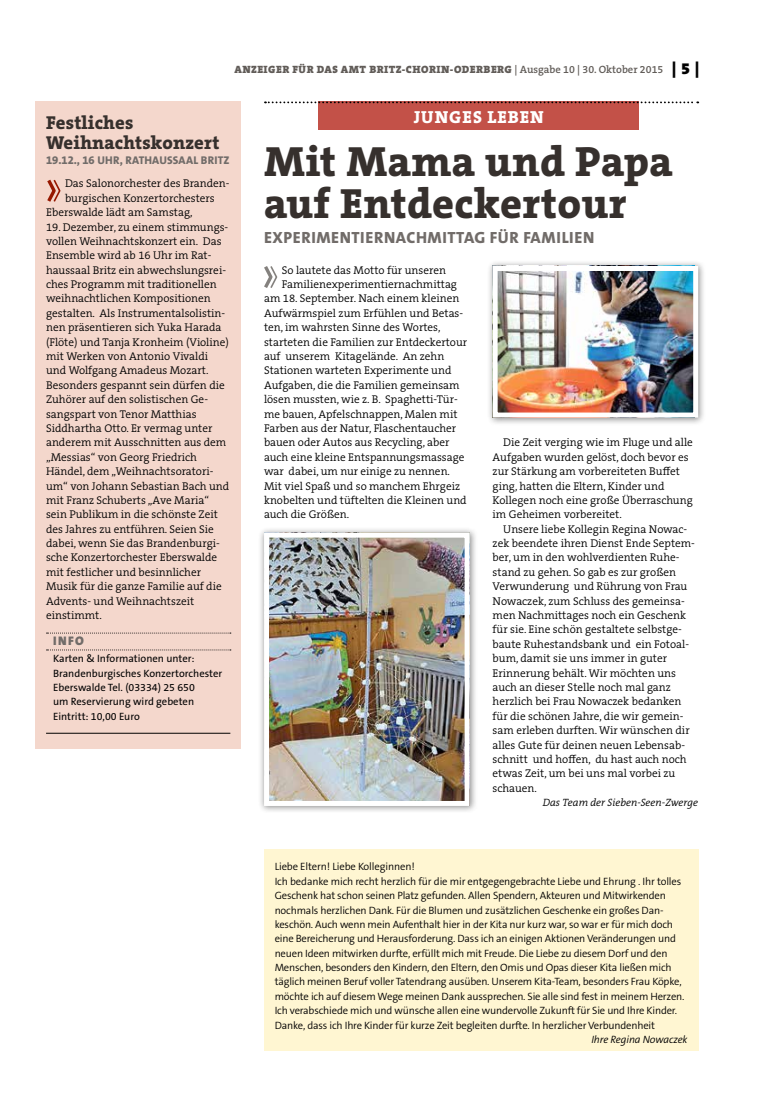
<style>
.page{position:relative;width:762px;height:1117px;background:#fff}
.page>*{position:absolute;margin:0;border:0;box-sizing:border-box;transform-origin:0 0}
.t1{font:800 42.5px/42.5px "The Serif B W8";letter-spacing:.01em;color:#36302d}
.t2{font:800 18.75px/20px "The Serif B W8";letter-spacing:.01em;color:#36302d}
.t3{font:800 17.5px "The Serif B W8";letter-spacing:.055em;color:#fff}
.t4{font:800 16.25px "The Sans B W8";letter-spacing:.035em;color:#716c69}
.t5{font:900 12.5px "The Sans B W9";color:#716c69}
.t6{font:300 11.25px/14.4px "The Serif B W4";color:#000}
.t7{font:800 11.25px "The Sans B W8";letter-spacing:.015em;color:#716c69}
.t8{font:300 10.62px/14.4px "The Sans B W4";letter-spacing:-.015em;color:#000}
.t9{font:10.62px/14.4px "The Sans B W5 Plain";color:#000}
.t10{font:900 10.62px "The Serif B W9";letter-spacing:.045em;color:#615c58}
.t11{font:italic 300 10.62px "The Serif B W4";color:#000}
.t12{font:italic 300 10.62px "The Sans B W4";letter-spacing:-.01em;color:#000}
.s1{font-family:"The Serif B W6";font-weight:600}
.s2{font-size:16.25px;color:#000}
</style>
<div class="page">
<div style="left:35px;top:101px;width:206px;height:647px;background:#f4d7cc"></div>
<svg style="left:47px;top:632px;width:184px;height:1px"></svg>
<svg style="left:47px;top:649px;width:184px;height:1px"></svg>
<hr style="left:46px;top:732px;width:184px;height:1px;background:#000">
<svg style="left:47px;top:179px;width:14px;height:23px"></svg>
<div style="left:319px;top:101px;width:320px;height:29px;background:#c35148"></div>
<svg style="left:265px;top:101px;width:433px;height:2px"></svg>
<div style="left:264px;top:848px;width:434px;height:202px;background:#fff6d2"></div>
<div style="left:258px;top:526px;width:219px;height:287px;background:#000;opacity:.45"></div>
<img style="left:270px;top:538px;width:193px;height:261px">
<div style="left:264px;top:532px;width:205px;height:273px;border:5px solid #fff"></div>
<div style="left:487px;top:260px;width:219px;height:165px;background:#000;opacity:.45"></div>
<img style="left:499px;top:272px;width:193px;height:139px">
<div style="left:493px;top:266px;width:205px;height:151px;border:5px solid #fff"></div>
<svg style="left:264px;top:266px;width:14px;height:22px"></svg>
<p class="t10" style="left:234px;top:63px;width:466px">ANZEIGER FÜR DAS AMT BRITZ-CHORIN-ODERBERG <span class="s1">| Ausgabe 10 | 30. Oktober 2015</span> <span class="s2">| 5 |</span></p>
<h2 class="t2" style="left:46px;top:113px;width:175px">Festliches<br>Weihnachtskonzert</h2>
<p class="t7" style="left:46px;top:153px;width:185px">19.12., 16 UHR, RATHAUSSAAL BRITZ</p>
<p class="t6" style="left:65px;top:176px;width:166px">Das Salonorchester des Branden-</p>
<p class="t6" style="left:65px;top:191px;width:151px">burgischen Konzertorchesters</p>
<p class="t6" style="left:46px;top:205px;width:148px">Eberswalde lädt am Samstag,</p>
<p class="t6" style="left:46px;top:219px;width:185px">19. Dezember, zu einem stimmungs&shy;vollen Weihnachtskonzert ein. Das<br>Ensemble wird ab 16 Uhr im Rat&shy;haussaal Britz ein abwechslungsrei&shy;ches Programm mit traditionellen weihnachtlichen Kompositionen gestalten. Als Instrumentalsolistin&shy;nen präsentieren sich Yuka Harada (Flöte) und Tanja Kronheim (Violine) mit Werken von Antonio Vivaldi und Wolfgang Amadeus Mozart.<br>Besonders gespannt sein dürfen die<br>Zuhörer auf den solistischen Ge&shy;sangspart von Tenor Matthias<br>Siddhartha Otto. Er vermag unter anderem mit Ausschnitten aus dem „Messias“ von Georg Friedrich<br>Händel, dem „Weihnachtsoratori&shy;um“ von Johann Sebastian Bach und mit Franz Schuberts „Ave Maria“ sein Publikum in die schönste Zeit des Jahres zu entführen. Seien Sie dabei, wenn Sie das Brandenburgi&shy;sche Konzertorchester Eberswalde mit festlicher und besinnlicher<br>Musik für die ganze Familie auf die<br>Advents- und Weihnachtszeit einstimmt.</p>
<p class="t5" style="left:53px;top:632px;width:32px">INFO</p>
<p class="t9" style="left:53px;top:651px;width:171px">Karten &amp; Informationen unter:<br>Brandenburgisches Konzertorchester<br>Eberswalde Tel. (03334) 25 650<br>um Reservierung wird gebeten<br>Eintritt: 10,00 Euro</p>
<h3 class="t3" style="left:414px;top:105px;width:132px">JUNGES LEBEN</h3>
<h1 class="t1" style="left:264px;top:140px;width:410px">Mit Mama und Papa auf Entdeckertour</h1>
<h3 class="t4" style="left:264px;top:227px;width:332px">EXPERIMENTIERNACHMITTAG FÜR FAMILIEN</h3>
<p class="t6" style="left:282px;top:263px;width:166px">So lautete das Motto für unseren</p>
<p class="t6" style="left:282px;top:277px;width:177px">Familienexperimentiernachmittag</p>
<p class="t6" style="left:264px;top:291px;width:197px">am 18. September. Nach einem kleinen</p>
<p class="t6" style="left:264px;top:306px;width:201px">Aufwärmspiel zum Erfühlen und Betas-</p>
<p class="t6" style="left:264px;top:320px;width:178px">ten, im wahrsten Sinne des Wortes,</p>
<p class="t6" style="left:264px;top:334px;width:205px">starteten die Familien zur Entdeckertour</p>
<p class="t6" style="left:264px;top:349px;width:182px">auf unserem Kitagelände. An zehn</p>
<p class="t6" style="left:264px;top:363px;width:189px">Stationen warteten Experimente und</p>
<p class="t6" style="left:264px;top:378px;width:197px">Aufgaben, die die Familien gemeinsam</p>
<p class="t6" style="left:264px;top:392px;width:195px">lösen mussten, wie z. B. Spaghetti-Tür-</p>
<p class="t6" style="left:264px;top:406px;width:195px">me bauen, Apfelschnappen, Malen mit</p>
<p class="t6" style="left:264px;top:421px;width:194px">Farben aus der Natur, Flaschentaucher</p>
<p class="t6" style="left:264px;top:435px;width:187px">bauen oder Autos aus Recycling, aber</p>
<p class="t6" style="left:264px;top:449px;width:202px">auch eine kleine Entspannungsmassage</p>
<p class="t6" style="left:264px;top:464px;width:187px">war dabei, um nur einige zu nennen.</p>
<p class="t6" style="left:264px;top:478px;width:198px">Mit viel Spaß und so manchem Ehrgeiz</p>
<p class="t6" style="left:264px;top:493px;width:204px">knobelten und tüftelten die Kleinen und</p>
<p class="t6" style="left:264px;top:507px;width:87px">auch die Größen.</p>
<p class="t6" style="left:493px;top:435px;width:202px;text-indent:11px">Die Zeit verging wie im Fluge und alle Aufgaben wurden gelöst, doch bevor es zur Stärkung am vorbereiteten Buffet ging, hatten die Eltern, Kinder und Kollegen noch eine große Überraschung im Geheimen vorbereitet.</p>
<p class="t6" style="left:493px;top:521px;width:204px;text-indent:11px">Unsere liebe Kollegin Regina Nowac&shy;zek beendete ihren Dienst Ende Septem&shy;ber, um in den wohlverdienten Ruhe&shy;stand zu gehen. So gab es zur großen Verwunderung und Rührung von Frau Nowaczek, zum Schluss des gemeinsa&shy;men Nachmittages noch ein Geschenk für sie. Eine schön gestaltete selbstge&shy;baute Ruhestandsbank und ein Fotoal&shy;bum, damit sie uns immer in guter Erinnerung behält. Wir möchten uns auch an dieser Stelle noch mal ganz herzlich bei Frau Nowaczek bedanken für die schönen Jahre, die wir gemein&shy;sam erleben durften. Wir wünschen dir alles Gute für deinen neuen Lebensab&shy;schnitt und hoffen, du hast auch noch etwas Zeit, um bei uns mal vorbei zu schauen.</p>
<p class="t11" style="left:543px;top:795px;width:157px">Das Team der Sieben-Seen-Zwerge</p>
<p class="t8" style="left:275px;top:859px;width:411px">Liebe Eltern! Liebe Kolleginnen!<br>Ich bedanke mich recht herzlich für die mir entgegengebrachte Liebe und Ehrung . Ihr tolles Geschenk hat schon seinen Platz gefunden. Allen Spendern, Akteuren und Mitwirkenden nochmals herzlichen Dank. Für die Blumen und zusätzlichen Geschenke ein großes Dan&shy;keschön. Auch wenn mein Aufenthalt hier in der Kita nur kurz war, so war er für mich doch eine Bereicherung und Herausforderung. Dass ich an einigen Aktionen Veränderungen und neuen Ideen mitwirken durfte, erfüllt mich mit Freude. Die Liebe zu diesem Dorf und den Menschen, besonders den Kindern, den Eltern, den Omis und Opas dieser Kita ließen mich täglich meinen Beruf voller Tatendrang ausüben. Unserem Kita-Team, besonders Frau Köpke, möchte ich auf diesem Wege meinen Dank aussprechen. Sie alle sind fest in meinem Herzen.<br>Ich verabschiede mich und wünsche allen eine wundervolle Zukunft für Sie und Ihre Kinder.<br>Danke, dass ich Ihre Kinder für kurze Zeit begleiten durfte. In herzlicher Verbundenheit</p>
<p class="t12" style="left:591px;top:1032px;width:98px">Ihre Regina Nowaczek</p>
</div>
